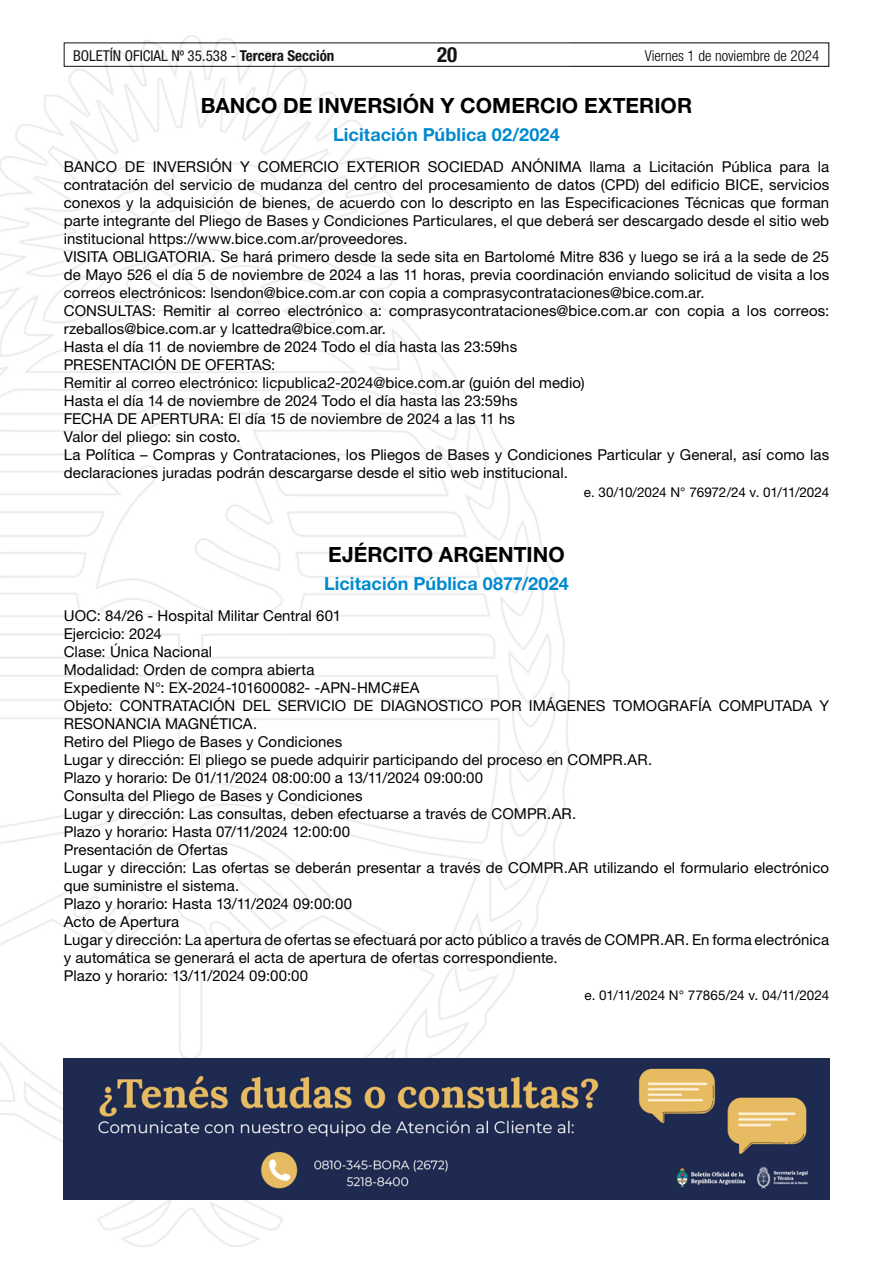
<style>
.page{position:relative;width:893px;height:1263px;background:#fff}
.page>*{position:absolute;margin:0;border:0;box-sizing:border-box;transform-origin:0 0}
.t1{font:700 21px "Helvetica Neue LT Std";color:#000}
.t2{font:700 condensed 21px "Helvetica Neue LT Std";color:#000}
.t3{font:700 18px "Helvetica Neue LT Std";letter-spacing:.005em;color:#0089cf}
.t4{font:15px/18px "Helvetica Neue LT Std";letter-spacing:.005em;color:#000}
.t5{font:condensed 15px "Helvetica Neue LT Std";color:#000}
.t6{font:300 condensed 15px "Helvetica Neue LT Std";color:#000}
.t7{font:13.5px "Helvetica Neue LT Std";letter-spacing:-.01em;color:#000}
.s1{font-weight:700}
</style>
<div class="page">
<div style="left:64px;top:43px;width:765px;height:24px;border:1px solid #000"></div>
<img style="left:0;top:35px;width:569px;height:1211px">
<img style="left:64px;top:1059px;width:765px;height:140px">
<p class="t5" style="left:73px;top:47px;width:263px">BOLETÍN OFICIAL Nº 35.538 - <span class="s1">Tercera Sección</span></p>
<h1 class="t2" style="left:437px;top:42px;width:22px">20</h1>
<p class="t6" style="left:645px;top:47px;width:176px">Viernes 1 de noviembre de 2024</p>
<h1 class="t1" style="left:201px;top:92px;width:493px">BANCO DE INVERSIÓN Y COMERCIO EXTERIOR</h1>
<p class="t3" style="left:333px;top:123px;width:228px">Licitación Pública 02/2024</p>
<p class="t4" style="left:64px;top:157px;width:767px">BANCO DE INVERSIÓN Y COMERCIO EXTERIOR SOCIEDAD ANÓNIMA llama a Licitación Pública para la contratación del servicio de mudanza del centro del procesamiento de datos (CPD) del edificio BICE, servicios conexos y la adquisición de bienes, de acuerdo con lo descripto en las Especificaciones Técnicas que forman parte integrante del Pliego de Bases y Condiciones Particulares, el que deberá ser descargado desde el sitio web institucional https://www.bice.com.ar/proveedores.<br>VISITA OBLIGATORIA. Se hará primero desde la sede sita en Bartolomé Mitre 836 y luego se irá a la sede de 25 de Mayo 526 el día 5 de noviembre de 2024 a las 11 horas, previa coordinación enviando solicitud de visita a los correos electrónicos: lsendon@bice.com.ar con copia a comprasycontrataciones@bice.com.ar.<br>CONSULTAS: Remitir al correo electrónico a: comprasycontrataciones@bice.com.ar con copia a los correos: rzeballos@bice.com.ar y lcattedra@bice.com.ar.<br>Hasta el día 11 de noviembre de 2024 Todo el día hasta las 23:59hs<br>PRESENTACIÓN DE OFERTAS:<br>Remitir al correo electrónico: licpublica2-2024@bice.com.ar (guión del medio)<br>Hasta el día 14 de noviembre de 2024 Todo el día hasta las 23:59hs<br>FECHA DE APERTURA: El día 15 de noviembre de 2024 a las 11 hs<br>Valor del pliego: sin costo.<br>La Política – Compras y Contrataciones, los Pliegos de Bases y Condiciones Particular y General, así como las declaraciones juradas podrán descargarse desde el sitio web institucional.</p>
<p class="t7" style="left:584px;top:484px;width:247px">e. 30/10/2024 N° 76972/24 v. 01/11/2024</p>
<h1 class="t1" style="left:328px;top:542px;width:238px">EJÉRCITO ARGENTINO</h1>
<p class="t3" style="left:324px;top:573px;width:246px">Licitación Pública 0877/2024</p>
<p class="t4" style="left:64px;top:606px;width:767px">UOC: 84/26 - Hospital Militar Central 601<br>Ejercicio: 2024<br>Clase: Única Nacional<br>Modalidad: Orden de compra abierta<br>Expediente N°: EX-2024-101600082- -APN-HMC#EA<br>Objeto: CONTRATACIÓN DEL SERVICIO DE DIAGNOSTICO POR IMÁGENES TOMOGRAFÍA COMPUTADA Y RESONANCIA MAGNÉTICA.<br>Retiro del Pliego de Bases y Condiciones<br>Lugar y dirección: El pliego se puede adquirir participando del proceso en COMPR.AR.<br>Plazo y horario: De 01/11/2024 08:00:00 a 13/11/2024 09:00:00<br>Consulta del Pliego de Bases y Condiciones<br>Lugar y dirección: Las consultas, deben efectuarse a través de COMPR.AR.<br>Plazo y horario: Hasta 07/11/2024 12:00:00<br>Presentación de Ofertas<br>Lugar y dirección: Las ofertas se deberán presentar a través de COMPR.AR utilizando el formulario electrónico que suministre el sistema.<br>Plazo y horario: Hasta 13/11/2024 09:00:00<br>Acto de Apertura<br>Lugar y dirección: La apertura de ofertas se efectuará por acto público a través de COMPR.AR. En forma electrónica y automática se generará el acta de apertura de ofertas correspondiente.<br>Plazo y horario: 13/11/2024 09:00:00</p>
<p class="t7" style="left:584px;top:987px;width:246px">e. 01/11/2024 N° 77865/24 v. 04/11/2024</p>
</div>
